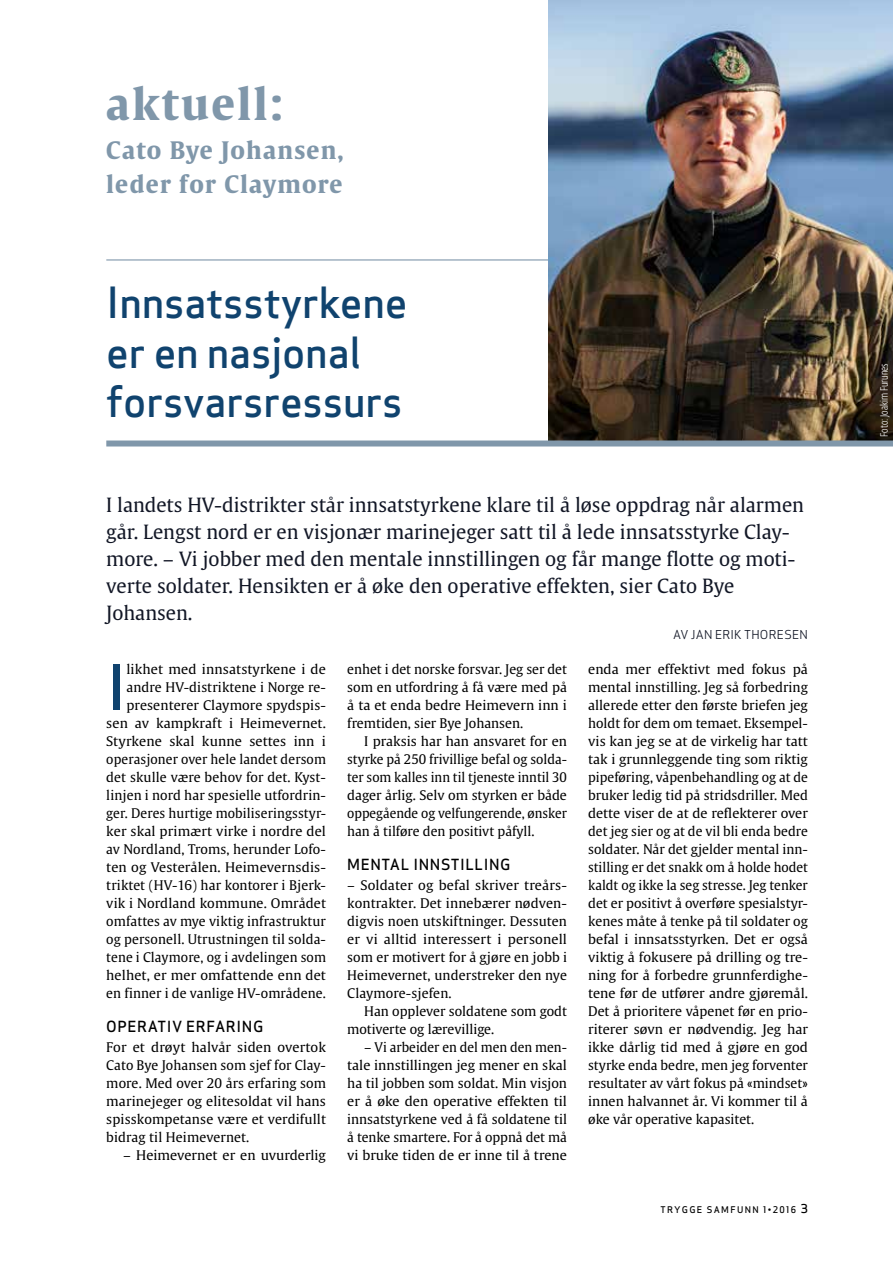
<style>
.page{position:relative;width:893px;height:1263px;background:#fff}
.page>*{position:absolute;margin:0;border:0;box-sizing:border-box;transform-origin:0 0}
.t1{font:61.2px "Apex Sans Medium T";color:#10436e}
.t2{font:43.5px "Gulliver Bold Roman";letter-spacing:.05em;color:#8097aa}
.t3{font:42px/49.5px "Apex Sans Medium T";letter-spacing:-.005em;color:#10436e}
.t4{font:24px/34.5px "Gulliver Bold Roman";letter-spacing:.05em;color:#8097aa}
.t5{font:19.5px/27px "Gulliver Regular Roman";color:#121726}
.t6{font:15px "Apex Sans Medium T";letter-spacing:.04em;color:#000}
.t7{font:13.2px/18px "Gulliver Regular Roman";letter-spacing:.01em;color:#000;text-align:justify}
.t8{font:12px "Apex Sans Book T";letter-spacing:.02em;color:#121726}
.t9{font:300 10.5px "Fedra Sans Cond Alt Std";color:#fff}
.t10{font:9px "Apex Sans Medium C";letter-spacing:.15em;color:#000}
.s1{font-size:12px}
</style>
<div class="page">
<hr style="left:106px;top:259px;width:512px;height:1px;background:#8097aa">
<img style="left:549px;top:0;width:344px;height:440px">
<div style="left:106px;top:440px;width:787px;height:6px;background:#8097aa"></div>
<h2 class="t2" style="left:106px;top:76px;width:178px">aktuell:</h2>
<h3 class="t4" style="left:106px;top:133px;width:239px">Cato Bye Johansen, leder for Claymore</h3>
<h3 class="t3" style="left:106px;top:278px;width:303px">Innsatsstyrkene er en nasjonal forsvarsressurs</h3>
<p class="t5" style="left:106px;top:491px;width:699px">I landets HV-distrikter står innsatstyrkene klare til å løse oppdrag når alarmen går. Lengst nord er en visjonær marinejeger satt til å lede innsatsstyrke Clay&shy;more. – Vi jobber med den mentale innstillingen og får mange flotte og moti&shy;verte soldater. Hensikten er å øke den operative effekten, sier Cato Bye Johansen.</p>
<h1 class="t1" style="left:106px;top:648px;width:21px">I</h1>
<p class="t8" style="left:673px;top:627px;width:136px">AV JAN ERIK THORESEN</p>
<p class="t7" style="left:106px;top:660px;width:221px;text-align:right">likhet med innsatstyrkene i de andre HV-distriktene i Norge re&shy;presenterer Claymore spydspis&shy;sen av kampkraft i Heimevernet.<br>Styrkene skal kunne settes inn i operasjoner over hele landet dersom det skulle være behov for det. Kyst&shy;linjen i nord har spesielle utfordrin&shy;ger. Deres hurtige mobiliseringsstyr&shy;ker skal primært virke i nordre del av Nordland, Troms, herunder Lofo&shy;ten og Vesterålen. Heimevernsdis&shy;triktet (HV-16) har kontorer i Bjerk&shy;vik i Nordland kommune. Området omfattes av mye viktig infrastruktur og personell. Utrustningen til solda&shy;tene i Claymore, og i avdelingen som helhet, er mer omfattende enn det en finner i de vanlige HV-områdene.</p>
<p class="t6" style="left:106px;top:1017px;width:159px">OPERATIV ERFARING</p>
<p class="t7" style="left:106px;top:1038px;width:221px">For et drøyt halvår siden overtok Cato Bye Johansen som sjef for Clay&shy;more. Med over 20 års erfaring som marinejeger og elitesoldat vil hans spisskompetanse være et verdifullt bidrag til Heimevernet.</p>
<p class="t7" style="left:123px;top:1146px;width:204px">– Heimevernet er en uvurderlig</p>
<p class="t7" style="left:347px;top:660px;width:221px">enhet i det norske forsvar. Jeg ser det som en utfordring å få være med på å ta et enda bedre Heimevern inn i fremtiden, sier Bye Johansen.</p>
<p class="t7" style="left:347px;top:732px;width:221px;text-indent:17px">I praksis har han ansvaret for en styrke på 250 frivillige befal og solda&shy;ter som kalles inn til tjeneste inntil 30 dager årlig. Selv om styrken er både oppegående og velfungerende, ønsker han å tilføre den positivt påfyll.</p>
<p class="t6" style="left:347px;top:855px;width:165px">MENTAL INNSTILLING</p>
<p class="t7" style="left:347px;top:876px;width:221px">– Soldater og befal skriver treårs&shy;kontrakter. Det innebærer nødven&shy;digvis noen utskiftninger. Dessuten er vi alltid interessert i personell som er motivert for å gjøre en jobb i Heimevernet, understreker den nye Claymore-sjefen.</p>
<p class="t7" style="left:347px;top:1002px;width:221px;text-indent:17px">Han opplever soldatene som godt motiverte og lærevillige.</p>
<p class="t7" style="left:347px;top:1038px;width:221px;text-indent:17px">– Vi arbeider en del men den men&shy;tale innstillingen jeg mener en skal ha til jobben som soldat. Min visjon er å øke den operative effekten til innsatstyrkene ved å få soldatene til å tenke smartere. For å oppnå det må vi bruke tiden de er inne til å trene</p>
<p class="t7" style="left:588px;top:660px;width:221px">enda mer effektivt med fokus på mental innstilling. Jeg så forbedring allerede etter den første briefen jeg holdt for dem om temaet. Eksempel&shy;vis kan jeg se at de virkelig har tatt tak i grunnleggende ting som riktig pipeføring, våpenbehandling og at de bruker ledig tid på stridsdriller. Med dette viser de at de reflekterer over det jeg sier og at de vil bli enda bedre soldater. Når det gjelder mental inn&shy;stilling er det snakk om å holde hodet kaldt og ikke la seg stresse. Jeg tenker det er positivt å overføre spesialstyr&shy;kenes måte å tenke på til soldater og befal i innsatsstyrken. Det er også viktig å fokusere på drilling og tre&shy;ning for å forbedre grunnferdighe&shy;tene før de utfører andre gjøremål.<br>Det å prioritere våpenet før en prio&shy;riterer søvn er nødvendig. Jeg har ikke dårlig tid med å gjøre en god styrke enda bedre, men jeg forventer resultater av vårt fokus på «mindset» innen halvannet år. Vi kommer til å øke vår operative kapasitet.</p>
<p class="t10" style="left:660px;top:1204px;width:149px">TRYGGE SAMFUNN 1•2016 <span class="s1">3</span></p>
<p class="t9" style="left:878px;top:437px;width:75px;rotate:-90deg">Foto: Joakim Furunes</p>
</div>
